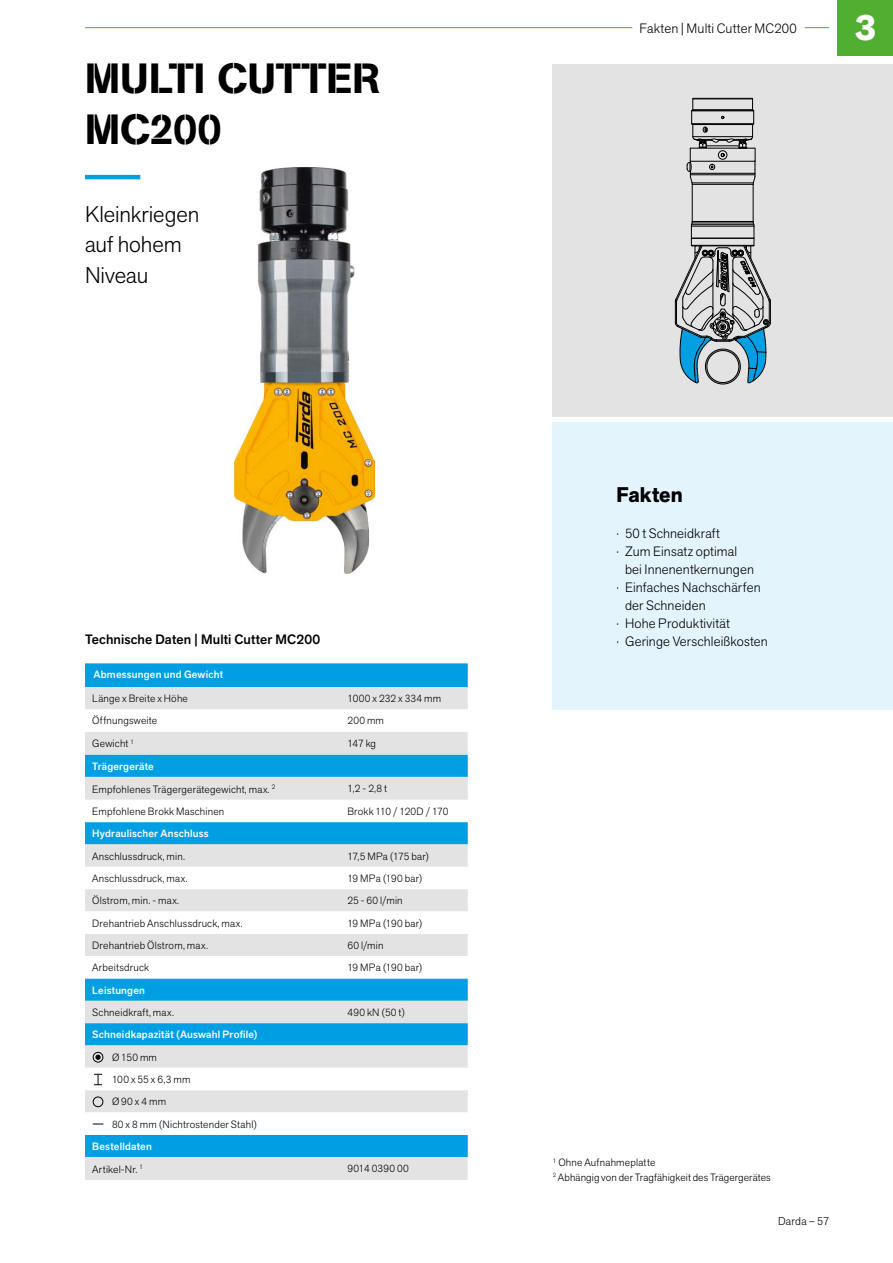
<style>
.page{position:relative;width:893px;height:1263px;background:#fff}
.page>*{position:absolute;margin:0;border:0;box-sizing:border-box;transform-origin:0 0}
.t1{font:42px/50.4px "AG Book Stencil";letter-spacing:.005em;color:#000}
.t2{font:700 36px "Akzid Grtsk Next";color:#fff}
.t3{font:300 22.5px/30.8px "Akzid Grtsk Next";letter-spacing:-.005em;color:#000}
.t4{font:700 21px "Akzid Grtsk Next";color:#000}
.t5{font:300 13.5px "Akzid Grtsk Next";letter-spacing:.01em;color:#000}
.t6{font:500 13.5px "Akzid Grtsk Next";letter-spacing:.01em;color:#000}
.t7{font:300 11.25px "Akzid Grtsk Next";letter-spacing:.02em;color:#000}
.t8{font:300 10.5px/22.4px "Akzid Grtsk Next";letter-spacing:.02em;color:#000}
.t9{font:500 10.5px/23px "Akzid Grtsk Next";letter-spacing:.02em;color:#fff}
.s1{font-weight:500;color:#fff}
.s2{font-weight:300;color:#000}
</style>
<div class="page">
<div style="left:553px;top:64px;width:340px;height:353px;background:#e3e3e3"></div>
<div style="left:838px;top:0;width:55px;height:55px;background:#51ae30"></div>
<hr style="left:692px;top:224px;width:62px;height:1px;background:#000">
<hr style="left:691px;top:226px;width:63px;height:1px;background:#000">
<hr style="left:692px;top:223px;width:61px;height:1px;background:#000">
<hr style="left:692px;top:221px;width:61px;height:1px;background:#000">
<svg style="left:753px;top:221px;width:2px;height:17px"></svg>
<svg style="left:691px;top:221px;width:2px;height:17px"></svg>
<hr style="left:753px;top:184px;width:1px;height:37px;background:#000">
<hr style="left:692px;top:184px;width:1px;height:37px;background:#000">
<div style="left:691px;top:238px;width:63px;height:8px;border:1px solid #000"></div>
<svg style="left:675px;top:245px;width:96px;height:140px"></svg>
<svg style="left:687px;top:98px;width:69px;height:87px"></svg>
<img style="left:234px;top:168px;width:140px;height:405px">
<div style="left:553px;top:422px;width:340px;height:288px;background:#e3f4fd"></div>
<svg style="left:805px;top:27px;width:24px;height:1px"></svg>
<hr style="left:85px;top:27px;width:547px;height:1px;background:#51ae30">
<div style="left:85px;top:663px;width:383px;height:24px;background:#009ee3"></div>
<svg style="left:85px;top:687px;width:383px;height:493px;background:#98cce3"></svg>
<svg style="left:85px;top:709px;width:383px;height:426px"></svg>
<hr style="left:85px;top:175px;width:55px;height:4px;background:#009ee3">
<svg style="left:95px;top:1055px;width:6px;height:5px"></svg>
<div style="left:93px;top:1096px;width:10px;height:11px;border:1px solid #000;border-radius:50%"></div>
<div style="left:93px;top:1052px;width:10px;height:10px;border:1px solid #000;border-radius:50%"></div>
<svg style="left:94px;top:1074px;width:8px;height:11px"></svg>
<h1 class="t1" style="left:85px;top:53px;width:297px">MULTI CUTTER<br>MC200</h1>
<h3 class="t3" style="left:85px;top:198px;width:116px">Kleinkriegen auf hohem<br>Niveau</h3>
<p class="t5" style="left:640px;top:19px;width:159px">Fakten | Multi Cutter MC200</p>
<h2 class="t2" style="left:855px;top:4px;width:23px">3</h2>
<p class="t6" style="left:85px;top:630px;width:237px">Technische Daten | Multi Cutter MC200</p>
<p class="t9" style="left:94px;top:663px;width:131px">Abmessungen und Gewicht</p>
<p class="t8" style="left:92px;top:687px;width:97px">Länge x Breite x Höhe</p>
<p class="t8" style="left:347px;top:687px;width:95px">1000 x 232 x 334 mm</p>
<p class="t8" style="left:92px;top:709px;width:66px">Öffnungsweite</p>
<p class="t8" style="left:347px;top:709px;width:38px">200 mm</p>
<p class="t8" style="left:92px;top:732px;width:43px">Gewicht <sup>1</sup></p>
<p class="t8" style="left:347px;top:732px;width:30px">147 kg</p>
<p class="t8" style="left:92px;top:754px;width:185px;line-height:23px"><span class="s1">Trägergeräte<br></span>Empfohlenes Trägergerätegewicht, max. <sup>2</sup></p>
<p class="t8" style="left:347px;top:777px;width:41px">1,2 - 2,8 t</p>
<h3 class="t4" style="left:617px;top:481px;width:68px">Fakten</h3>
<p class="t5" style="left:617px;top:524px;width:105px">· 50 t Schneidkraft</p>
<p class="t5" style="left:617px;top:542px;width:122px">· Zum Einsatz optimal</p>
<p class="t5" style="left:625px;top:560px;width:130px">bei Innenentkernungen</p>
<p class="t5" style="left:617px;top:578px;width:146px">· Einfaches Nachschärfen</p>
<p class="t5" style="left:625px;top:596px;width:82px">der Schneiden</p>
<p class="t5" style="left:617px;top:614px;width:115px">· Hohe Produktivität</p>
<p class="t5" style="left:617px;top:632px;width:153px">· Geringe Verschleißkosten</p>
<p class="t8" style="left:92px;top:800px;width:134px">Empfohlene Brokk Maschinen</p>
<p class="t8" style="left:347px;top:800px;width:103px">Brokk 110 / 120D / 170</p>
<p class="t9" style="left:92px;top:822px;width:118px">Hydraulischer Anschluss</p>
<p class="t8" style="left:92px;top:845px;width:94px">Anschlussdruck, min.</p>
<p class="t8" style="left:347px;top:845px;width:83px">17,5 MPa (175 bar)</p>
<p class="t8" style="left:92px;top:867px;width:97px">Anschlussdruck, max.</p>
<p class="t8" style="left:347px;top:867px;width:77px">19 MPa (190 bar)</p>
<p class="t8" style="left:92px;top:889px;width:88px">Ölstrom, min. - max.</p>
<p class="t8" style="left:347px;top:889px;width:57px">25 - 60 l/min</p>
<p class="t8" style="left:92px;top:912px;width:152px">Drehantrieb Anschlussdruck, max.</p>
<p class="t8" style="left:347px;top:912px;width:77px">19 MPa (190 bar)</p>
<p class="t8" style="left:92px;top:934px;width:117px">Drehantrieb Ölstrom, max.</p>
<p class="t8" style="left:347px;top:934px;width:38px">60 l/min</p>
<p class="t8" style="left:92px;top:956px;width:58px">Arbeitsdruck</p>
<p class="t8" style="left:347px;top:956px;width:77px">19 MPa (190 bar)</p>
<p class="t9" style="left:92px;top:978px;width:54px">Leistungen</p>
<p class="t8" style="left:92px;top:1001px;width:83px">Schneidkraft, max.</p>
<p class="t8" style="left:347px;top:1001px;width:59px">490 kN (50 t)</p>
<p class="t9" style="left:92px;top:1023px;width:167px">Schneidkapazität (Auswahl Profile)</p>
<p class="t8" style="left:112px;top:1046px;width:147px">Ø 150 mm<br>100 x 55 x 6,3 mm<br>Ø 90 x 4 mm<br>80 x 8 mm (Nichtrostender Stahl)</p>
<p class="t9" style="left:92px;top:1135px;width:61px">Bestelldaten<br><span class="s2">Artikel-Nr.</span> <sup>1</sup></p>
<p class="t8" style="left:347px;top:1157px;width:63px">9014 0390 00</p>
<p class="t8" style="left:553px;top:1155px;width:219px;line-height:14.2px"><sup>1</sup> Ohne Aufnahmeplatte<br><sup>2</sup> Abhängig von der Tragfähigkeit des Trägergerätes</p>
<p class="t7" style="left:778px;top:1213px;width:53px">Darda – 57</p>
</div>
